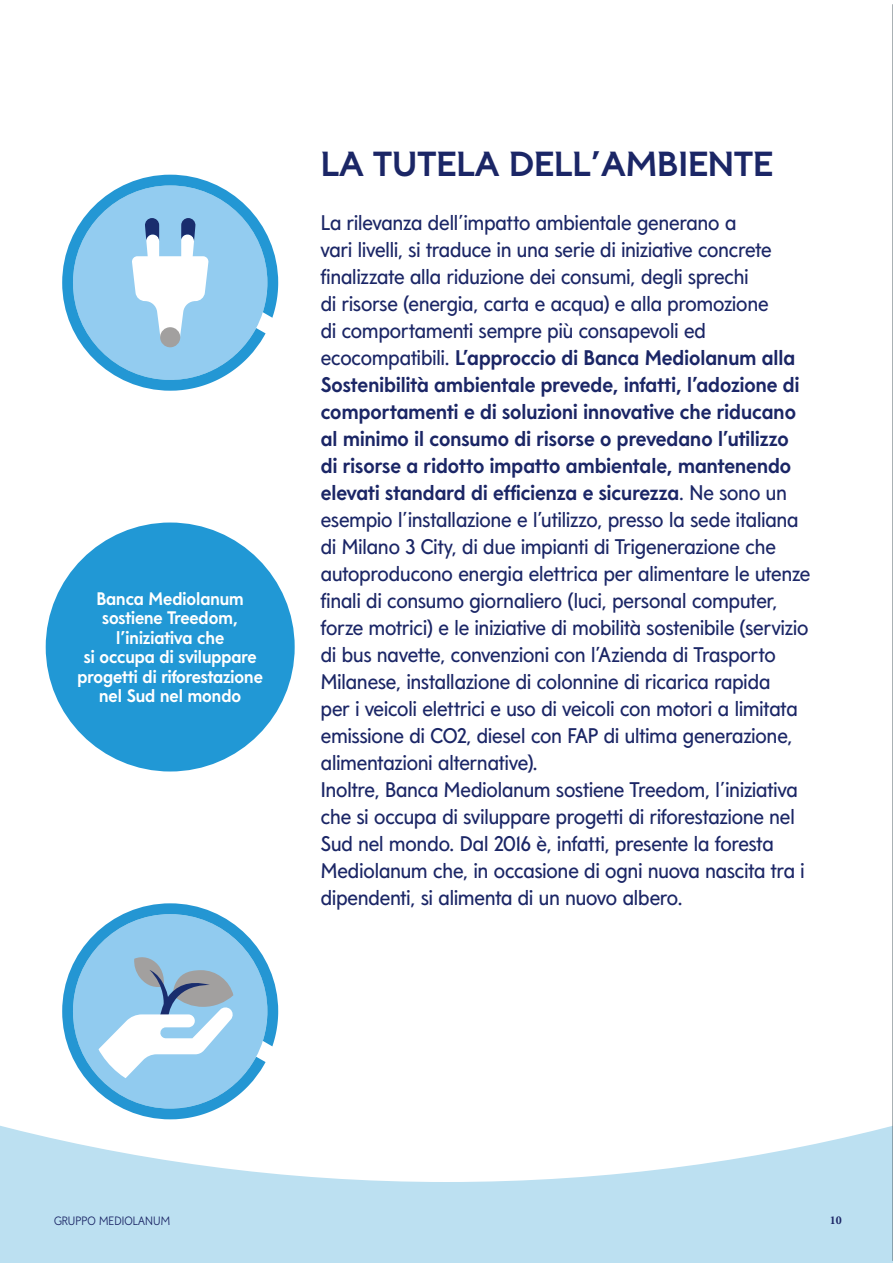
<style>
.page{position:relative;width:893px;height:1263px;background:#fff}
.page>*{position:absolute;margin:0;border:0;box-sizing:border-box;transform-origin:0 0}
.t1{font:34.5px "Mediolanum Semi serif Headline Bold";color:#1b2666}
.t2{font:21px/27px "Mediolanum Sans";color:#1b2666}
.t3{font:700 18px/19.5px "Mediolanum Sans";color:#fff;text-align:center}
.t4{font:300 12px "Mediolanum Sans";letter-spacing:.01em;color:#1b2666}
.t5{font:700 12px "Minion Pro";color:#1b2666}
.s1{font-weight:700}
</style>
<div class="page">
<svg style="left:0;top:1125px;width:893px;height:138px;fill:#bce0f1"></svg>
<div style="left:46px;top:522px;width:249px;height:249px;background:#2198d5;border-radius:50%"></div>
<svg style="left:62px;top:175px;width:216px;height:216px;fill:#93ccf0"></svg>
<svg style="left:132px;top:218px;width:77px;height:119px"></svg>
<div style="left:160px;top:327px;width:20px;height:20px;background:#a2a09f;border-radius:50%"></div>
<svg style="left:62px;top:903px;width:216px;height:216px"></svg>
<svg style="left:92px;top:955px;width:141px;height:128px"></svg>
<hr style="left:892px;top:4px;width:1px;height:1257px;background:#57656c">
<p class="t3" style="left:78px;top:589px;width:187px">Banca Mediolanum sostiene Treedom, l’iniziativa che<br>si occupa di sviluppare progetti di riforestazione nel Sud nel mondo</p>
<h1 class="t1" style="left:321px;top:143px;width:454px">LA TUTELA DELL’AMBIENTE</h1>
<p class="t2" style="left:321px;top:209px;width:491px">La rilevanza dell’impatto ambientale generano a<br>vari livelli, si traduce in una serie di iniziative concrete finalizzate alla riduzione dei consumi, degli sprechi<br>di risorse (energia, carta e acqua) e alla promozione<br>di comportamenti sempre più consapevoli ed ecocompatibili. <span class="s1">L’approccio di Banca Mediolanum alla Sostenibilità ambientale prevede, infatti, l’adozione di comportamenti e di soluzioni innovative che riducano al minimo il consumo di risorse o prevedano l’utilizzo di risorse a ridotto impatto ambientale, mantenendo elevati standard di efficienza e sicurezza</span>. Ne sono un esempio l’installazione e l’utilizzo, presso la sede italiana di Milano 3 City, di due impianti di Trigenerazione che autoproducono energia elettrica per alimentare le utenze finali di consumo giornaliero (luci, personal computer, forze motrici) e le iniziative di mobilità sostenibile (servizio di bus navette, convenzioni con l’Azienda di Trasporto Milanese, installazione di colonnine di ricarica rapida<br>per i veicoli elettrici e uso di veicoli con motori a limitata emissione di CO2, diesel con FAP di ultima generazione, alimentazioni alternative).<br>Inoltre, Banca Mediolanum sostiene Treedom, l’iniziativa che si occupa di sviluppare progetti di riforestazione nel Sud nel mondo. Dal 2016 è, infatti, presente la foresta Mediolanum che, in occasione di ogni nuova nascita tra i dipendenti, si alimenta di un nuovo albero.</p>
<p class="t4" style="left:54px;top:1214px;width:118px">GRUPPO MEDIOLANUM</p>
<p class="t5" style="left:830px;top:1212px;width:13px">10</p>
</div>
